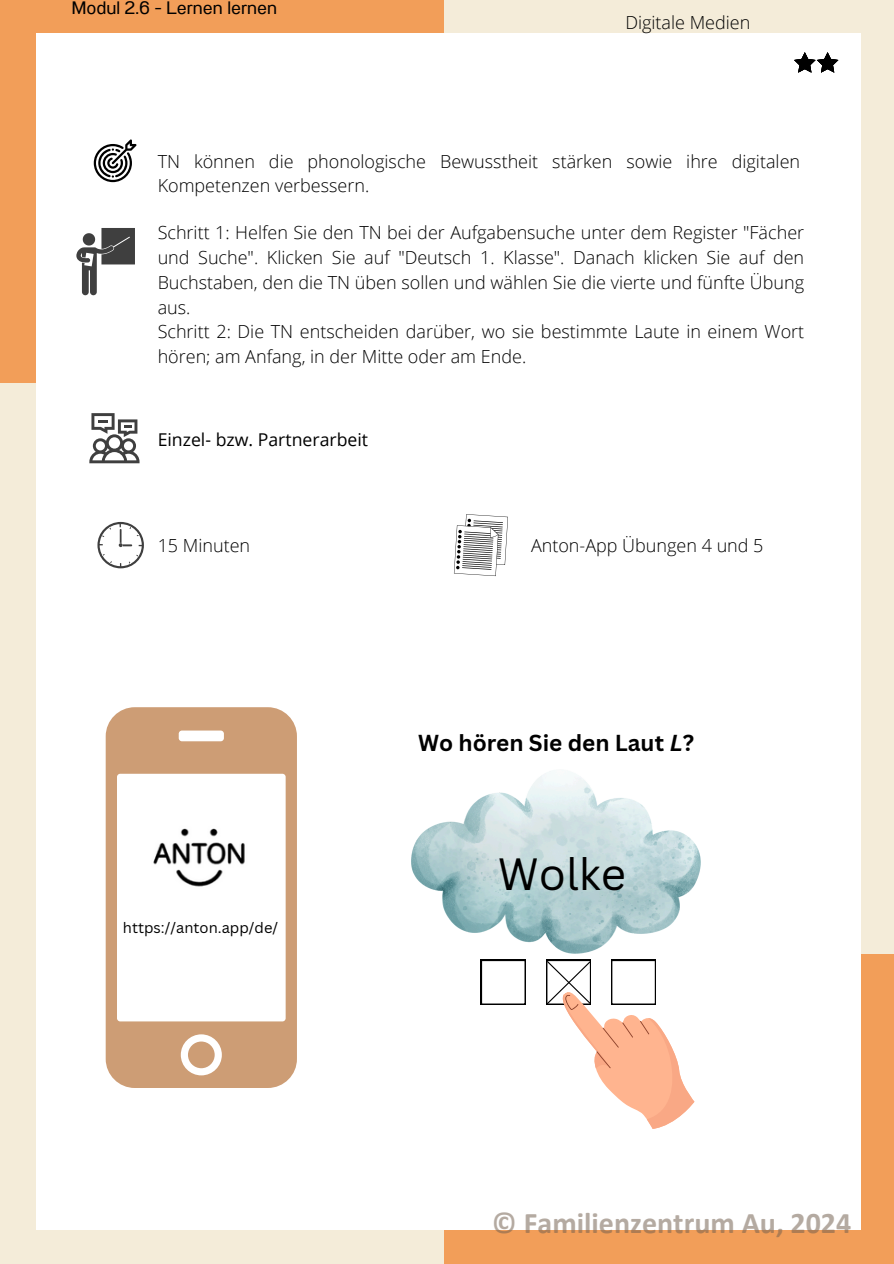
<style>
.page{position:relative;width:894px;height:1264px;background:#fff}
.page>*{position:absolute;margin:0;border:0;box-sizing:border-box;transform-origin:0 0}
.t1{font:43.95px "Canva Sans";color:#000}
.t2{font:700 30px "Calibri";color:rgb(114 95 78/.53)}
.t3{font:700 22.5px "Canva Sans";color:#000}
.t4{font:300 18px/24.8px "Open Sans";color:#000}
.t5{font:18px "Anantason";color:#000}
.t6{font:17.7px "Open Sans";color:#000}
.t7{font:14.7px "Canva Sans";color:#000}
.s1{font-style:italic}
</style>
<div class="page">
<div style="left:0;top:383px;width:36px;height:880px;background:#f4ecd9"></div>
<div style="left:860px;top:953px;width:33px;height:310px;background:#f29e59"></div>
<div style="left:0;top:0;width:36px;height:383px;background:#f29e59"></div>
<div style="left:860px;top:0;width:33px;height:953px;background:#f4ecd9"></div>
<div style="left:443px;top:0;width:450px;height:33px;background:#f4ecd9"></div>
<div style="left:443px;top:1230px;width:450px;height:33px;background:#f29e59"></div>
<div style="left:0;top:0;width:443px;height:33px;background:#f29e59"></div>
<div style="left:0;top:1230px;width:443px;height:33px;background:#f4ecd9"></div>
<svg style="left:94px;top:139px;width:42px;height:43px"></svg>
<svg style="left:76px;top:228px;width:59px;height:67px"></svg>
<svg style="left:89px;top:413px;width:50px;height:50px"></svg>
<svg style="left:97px;top:522px;width:47px;height:46px"></svg>
<svg style="left:454px;top:514px;width:54px;height:62px"></svg>
<svg style="left:106px;top:707px;width:191px;height:380px"></svg>
<img style="left:144px;top:816px;width:119px;height:79px">
<img style="left:411px;top:771px;width:289px;height:182px">
<svg style="left:481px;top:960px;width:44px;height:44px"></svg>
<svg style="left:546px;top:959px;width:149px;height:170px"></svg>
<svg style="left:794px;top:52px;width:44px;height:20px"></svg>
<p class="t5" style="left:72px;top:-2px;width:206px">Modul 2.6 - Lernen lernen</p>
<p class="t4" style="left:625px;top:10px;width:126px">Digitale Medien</p>
<p class="t4" style="left:158px;top:148px;width:643px">TN können die phonologische Bewusstheit stärken sowie ihre digitalen<br>Kompetenzen verbessern.</p>
<h3 class="t4" style="left:158px;top:220px;width:648px">Schritt 1: Helfen Sie den TN bei der Aufgabensuche unter dem Register "Fächer und Suche". Klicken Sie auf "Deutsch 1. Klasse". Danach klicken Sie auf den Buchstaben, den die TN üben sollen und wählen Sie die vierte und fünfte Übung aus.<br>Schritt 2: Die TN entscheiden darüber, wo sie bestimmte Laute in einem Wort hören; am Anfang, in der Mitte oder am Ende.</h3>
<h3 class="t6" style="left:158px;top:427px;width:212px">Einzel- bzw. Partnerarbeit</h3>
<p class="t4" style="left:158px;top:532px;width:94px">15 Minuten</p>
<p class="t4" style="left:531px;top:532px;width:234px">Anton-App Übungen 4 und 5</p>
<p class="t3" style="left:418px;top:727px;width:277px">Wo hören Sie den Laut <span class="s1">L</span>?</p>
<h3 class="t7" style="left:123px;top:916px;width:157px">https://anton.app/de/</h3>
<p class="t1" style="left:497px;top:843px;width:130px">Wolke</p>
<h2 class="t2" style="left:492px;top:1210px;width:361px">© Familienzentrum Au, 2024</h2>
</div>
